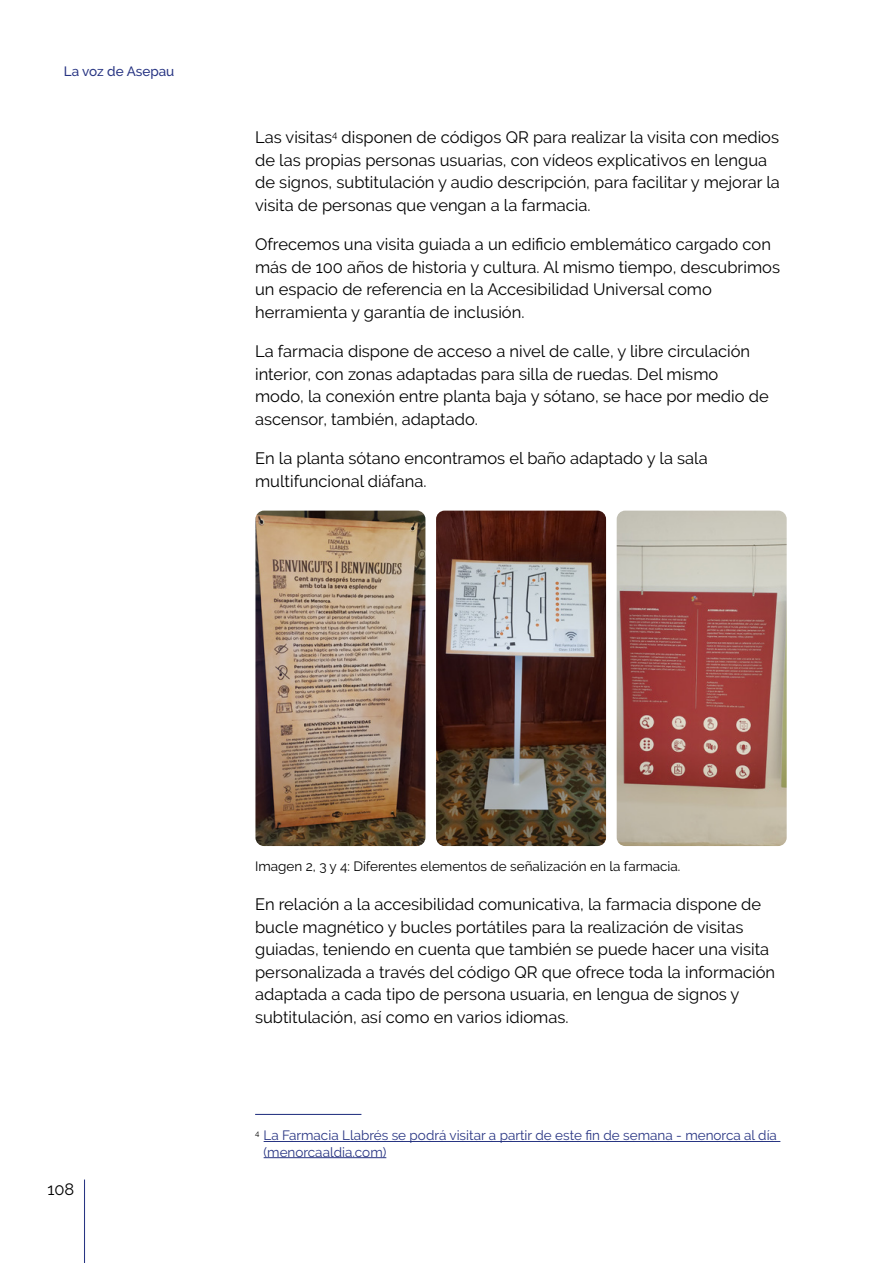
<style>
.page{position:relative;width:893px;height:1263px;background:#fff}
.page>*{position:absolute;margin:0;border:0;box-sizing:border-box;transform-origin:0 0}
.Párrafo_normal{font:16.5px/22.5px "Raleway";color:#000}
.Referencia{font:13.5px/16.2px "Raleway";color:#283583}
.Pie_de_foto{font:13.5px "Raleway";color:#000}
.t1{font:500 13.5px "Raleway";color:#283583}
</style>
<div class="page">
<hr style="left:84px;top:1179px;width:1px;height:84px;background:#283583">
<img style="left:255px;top:511px;width:170px;height:335px">
<img style="left:436px;top:511px;width:170px;height:335px">
<img style="left:617px;top:511px;width:170px;height:335px">
<hr style="left:255px;top:1114px;width:106px;height:1px;background:#283583">
<hr style="left:264px;top:1141px;width:516px;height:1px;background:#283583">
<hr style="left:264px;top:1157px;width:122px;height:1px;background:#283583">
<p class="t1" style="left:64px;top:64px;width:112px">La voz de Asepau</p>
<p class="Párrafo_normal" style="left:255px;top:126px;width:526px">Las visitas<sup>4</sup> disponen de códigos QR para realizar la visita con medios de las propias personas usuarias, con vídeos explicativos en lengua de signos, subtitulación y audio descripción, para facilitar y mejorar la visita de personas que vengan a la farmacia.</p>
<p class="Párrafo_normal" style="left:255px;top:233px;width:526px">Ofrecemos una visita guiada a un edificio emblemático cargado con más de 100 años de historia y cultura. Al mismo tiempo, descubrimos un espacio de referencia en la Accesibilidad Universal como herramienta y garantía de inclusión.</p>
<p class="Párrafo_normal" style="left:255px;top:340px;width:515px">La farmacia dispone de acceso a nivel de calle, y libre circulación interior, con zonas adaptadas para silla de ruedas. Del mismo modo, la conexión entre planta baja y sótano, se hace por medio de ascensor, también, adaptado.</p>
<p class="Párrafo_normal" style="left:255px;top:447px;width:454px">En la planta sótano encontramos el baño adaptado y la sala multifuncional diáfana.</p>
<p class="Párrafo_normal" style="left:47px;top:1177px;width:28px">108</p>
<p class="Pie_de_foto" style="left:255px;top:858px;width:427px">Imagen 2, 3 y 4: Diferentes elementos de señalización en la farmacia.</p>
<p class="Párrafo_normal" style="left:255px;top:893px;width:521px">En relación a la accesibilidad comunicativa, la farmacia dispone de bucle magnético y bucles portátiles para la realización de visitas guiadas, teniendo en cuenta que también se puede hacer una visita personalizada a través del código QR que ofrece toda la información adaptada a cada tipo de persona usuaria, en lengua de signos y subtitulación, así como en varios idiomas.</p>
<p class="Referencia" style="left:264px;top:1127px;width:515px;text-indent:-9px"><sup>4</sup> La Farmacia Llabrés se podrá visitar a partir de este fin de semana - menorca al día (menorcaaldia.com)</p>
</div>
